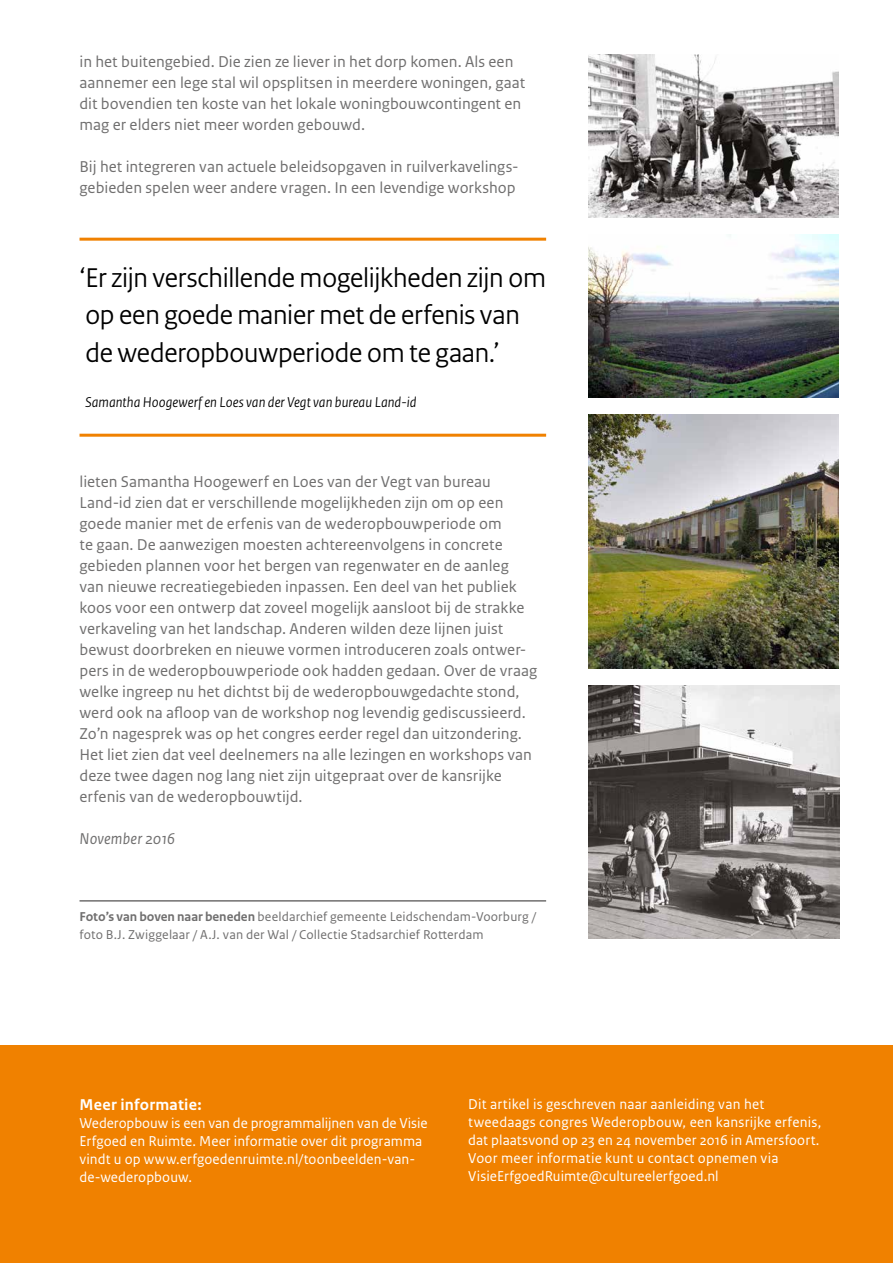
<style>
.page{position:relative;width:893px;height:1263px;background:#fff}
.page>*{position:absolute;margin:0;border:0;box-sizing:border-box;transform-origin:0 0}
.t1{font:28.5px/37.5px "Rijksoverheid Sans Heading";letter-spacing:-.005em;color:#000}
.t2{font:16.5px/21px "Rijksoverheid Sans Text";color:#706f6f}
.t3{font:700 16.5px "Rijksoverheid Sans Text";letter-spacing:.015em;color:#fff}
.t4{font:italic 16.5px "Rijksoverheid Sans Text";letter-spacing:.01em;color:#706f6f}
.t5{font:15px/18px "Rijksoverheid Sans Text";letter-spacing:.01em;color:#fff}
.t6{font:italic 15px "Rijksoverheid Sans Heading";letter-spacing:.005em;color:#000}
.t7{font:13.5px/18px "Rijksoverheid Sans Text";letter-spacing:.01em;color:#706f6f}
.s1{font-weight:700}
</style>
<div class="page">
<div style="left:0;top:1046px;width:893px;height:217px;background:#f08100"></div>
<img style="left:589px;top:685px;width:250px;height:253px">
<img style="left:589px;top:415px;width:250px;height:253px">
<img style="left:589px;top:54px;width:250px;height:163px">
<img style="left:589px;top:234px;width:250px;height:164px">
<hr style="left:80px;top:238px;width:466px;height:3px;background:#f08100">
<hr style="left:80px;top:434px;width:466px;height:3px;background:#f08100">
<hr style="left:80px;top:900px;width:466px;height:2px;background:#706f6f">
<p class="t2" style="left:80px;top:51px;width:447px">in het buitengebied. Die zien ze liever in het dorp komen. Als een aannemer een lege stal wil opsplitsen in meerdere woningen, gaat dit bovendien ten koste van het lokale woningbouwcontingent en mag er elders niet meer worden gebouwd.</p>
<p class="t2" style="left:80px;top:156px;width:441px">Bij het integreren van actuele beleidsopgaven in ruilverkavelings&shy;gebieden spelen weer andere vragen. In een levendige workshop</p>
<h1 class="t1" style="left:80px;top:259px;width:468px">‘Er zijn verschillende mogelijkheden zijn om op een goede manier met de erfenis van de wederopbouwperiode om te gaan.’</h1>
<p class="t6" style="left:85px;top:393px;width:333px">Samantha Hoogewerf en Loes van der Vegt van bureau Land-id</p>
<p class="t2" style="left:80px;top:471px;width:459px">lieten Samantha Hoogewerf en Loes van der Vegt van bureau Land-id zien dat er verschillende mogelijkheden zijn om op een goede manier met de erfenis van de wederopbouwperiode om<br>te gaan. De aanwezigen moesten achtereenvolgens in concrete gebieden plannen voor het bergen van regenwater en de aanleg van nieuwe recreatiegebieden inpassen. Een deel van het publiek koos voor een ontwerp dat zoveel mogelijk aansloot bij de strakke verkaveling van het landschap. Anderen wilden deze lijnen juist bewust doorbreken en nieuwe vormen introduceren zoals ontwer&shy;pers in de wederopbouwperiode ook hadden gedaan. Over de vraag welke ingreep nu het dichtst bij de wederopbouwgedachte stond, werd ook na afloop van de workshop nog levendig gediscussieerd.<br>Zo’n nagesprek was op het congres eerder regel dan uitzondering.<br>Het liet zien dat veel deelnemers na alle lezingen en workshops van deze twee dagen nog lang niet zijn uitgepraat over de kansrijke erfenis van de wederopbouwtijd.</p>
<p class="t4" style="left:80px;top:829px;width:97px">November 2016</p>
<p class="t7" style="left:79px;top:907px;width:458px"><span class="s1">Foto’s van boven naar beneden</span> beeldarchief gemeente Leidschendam-Voorburg / foto B.J. Zwiggelaar / A.J. van der Wal / Collectie Stadsarchief Rotterdam</p>
<p class="t3" style="left:80px;top:1095px;width:124px">Meer informatie:</p>
<p class="t5" style="left:80px;top:1114px;width:350px">Wederopbouw is een van de programmalijnen van de Visie Erfgoed en Ruimte. Meer informatie over dit programma vindt u op www.erfgoedenruimte.nl/toonbeelden-van&shy;de-wederopbouw.</p>
<p class="t5" style="left:468px;top:1095px;width:354px">Dit artikel is geschreven naar aanleiding van het tweedaags congres Wederopbouw, een kansrijke erfenis, dat plaatsvond op 23 en 24 november 2016 in Amersfoort.<br>Voor meer informatie kunt u contact opnemen via VisieErfgoedRuimte@cultureelerfgoed.nl</p>
</div>
